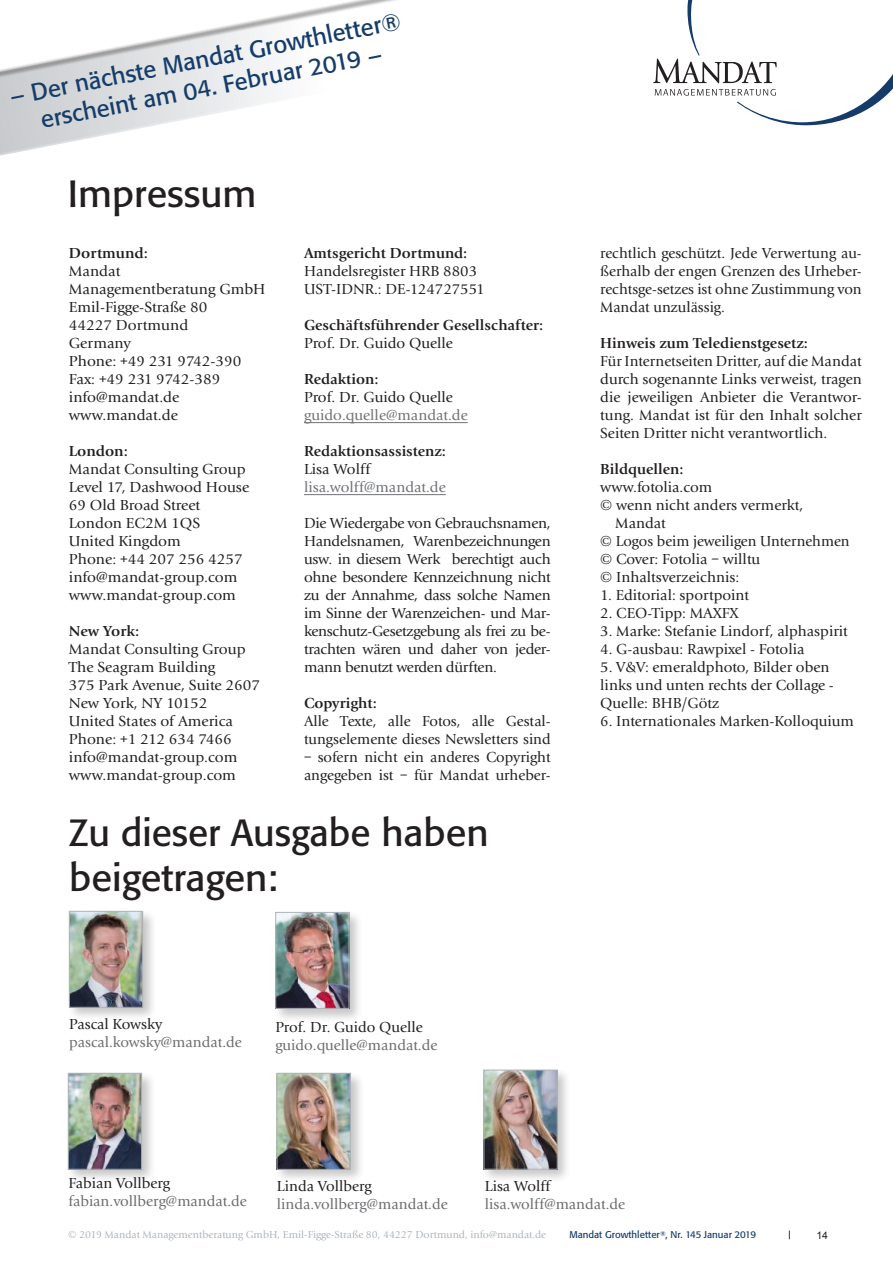
<style>
.page{position:relative;width:893px;height:1263px;background:#fff}
.page>*{position:absolute;margin:0;border:0;box-sizing:border-box;transform-origin:0 0}
.t1{font:37.5px/45px "Formata BQ";color:#231f20}
.t2{font:24px/28.8px "Formata BQ";color:#163d6a;text-align:center}
.t3{font:15px/18px "Giovanni EF";color:#231f20}
.t4{font:700 15px "Giovanni EF";color:#231f20}
.t5{font:15px "Giovanni EF";color:#6c6d70}
.t6{font:15px "Giovanni EF";color:#717275}
.t7{font:13.5px "Arial";color:#231f20}
.t8{font:10.5px "Giovanni EF";color:#aeb5bb}
.t9{font:10.5px "Arial";color:#231f20}
.t10{font:9.75px "Formata BQ";color:#163d6a}
.t11{font:6.75px "Formata BQ";color:#163d6a}
</style>
<div class="page">
<svg style="left:685px;top:0;width:208px;height:125px"></svg>
<hr style="left:304px;top:422px;width:164px;height:1px;background:#717275">
<hr style="left:304px;top:494px;width:142px;height:1px;background:#717275">
<div style="left:274px;top:1071px;width:91px;height:113px;background:#231f20;opacity:.25"></div>
<img style="left:279px;top:1075px;width:70px;height:92px">
<div style="left:277px;top:1073px;width:74px;height:96px;border:1px solid #b0b3b8"></div>
<div style="left:67px;top:909px;width:90px;height:113px;background:#231f20;opacity:.25"></div>
<img style="left:71px;top:913px;width:70px;height:92px">
<div style="left:69px;top:911px;width:74px;height:96px;border:1px solid #b0b3b8"></div>
<div style="left:66px;top:1071px;width:90px;height:113px;background:#231f20;opacity:.25"></div>
<img style="left:70px;top:1075px;width:70px;height:92px">
<div style="left:68px;top:1073px;width:74px;height:96px;border:1px solid #b0b3b8"></div>
<div style="left:273px;top:910px;width:90px;height:113px;background:#231f20;opacity:.25"></div>
<img style="left:277px;top:914px;width:70px;height:92px">
<div style="left:275px;top:912px;width:74px;height:96px;border:1px solid #b0b3b8"></div>
<svg style="left:0;top:0;width:684px;height:156px"></svg>
<div style="left:481px;top:1067px;width:91px;height:117px;background:#231f20;opacity:.25"></div>
<img style="left:486px;top:1072px;width:69px;height:95px">
<div style="left:484px;top:1070px;width:73px;height:99px;border:1px solid #b0b3b8"></div>
<h2 class="t2" style="left:8px;top:82px;width:399px;rotate:-11deg">– Der nächste Mandat Growthletter® erscheint am 04. Februar 2019 –</h2>
<h1 class="t1" style="left:68px;top:171px;width:190px">Impressum</h1>
<p class="t4" style="left:69px;top:244px;width:81px">Dortmund:</p>
<p class="t3" style="left:69px;top:262px;width:198px">Mandat<br>Managementberatung GmbH<br>Emil-Figge-Straße 80<br>44227 Dortmund<br>Germany<br>Phone: +49 231 9742-390<br>Fax: +49 231 9742-389 info@mandat.de www.mandat.de</p>
<p class="t4" style="left:69px;top:442px;width:61px">London:</p>
<p class="t3" style="left:69px;top:460px;width:182px">Mandat Consulting Group<br>Level 17, Dashwood House<br>69 Old Broad Street<br>London EC2M 1QS<br>United Kingdom<br>Phone: +44 207 256 4257 info@mandat-group.com www.mandat-group.com</p>
<p class="t4" style="left:69px;top:622px;width:72px">New York:</p>
<p class="t3" style="left:69px;top:640px;width:193px">Mandat Consulting Group<br>The Seagram Building<br>375 Park Avenue, Suite 2607<br>New York, NY 10152<br>United States of America<br>Phone: +1 212 634 7466 info@mandat-group.com www.mandat-group.com</p>
<h1 class="t1" style="left:69px;top:810px;width:421px">Zu dieser Ausgabe haben beigetragen:</h1>
<p class="t4" style="left:304px;top:244px;width:165px">Amtsgericht Dortmund:</p>
<p class="t3" style="left:304px;top:262px;width:182px">Handelsregister HRB 8803<br>UST-IDNR.: DE-124727551</p>
<p class="t4" style="left:304px;top:316px;width:241px">Geschäftsführender Gesellschafter:</p>
<p class="t3" style="left:304px;top:334px;width:150px">Prof. Dr. Guido Quelle</p>
<p class="t4" style="left:304px;top:370px;width:76px">Redaktion:</p>
<p class="t3" style="left:304px;top:388px;width:150px">Prof. Dr. Guido Quelle</p>
<p class="t6" style="left:304px;top:406px;width:165px">guido.quelle@mandat.de</p>
<p class="t4" style="left:304px;top:442px;width:143px">Redaktionsassistenz:</p>
<p class="t3" style="left:304px;top:460px;width:68px">Lisa Wolff</p>
<p class="t6" style="left:304px;top:478px;width:143px">lisa.wolff@mandat.de</p>
<p class="t3" style="left:304px;top:514px;width:248px;text-align:justify">Die Wiedergabe von Gebrauchsnamen, Handelsnamen, Warenbezeichnungen usw. in diesem Werk berechtigt auch ohne besondere Kennzeichnung nicht zu der Annahme, dass solche Namen im Sinne der Warenzeichen- und Mar&shy;kenschutz-Gesetzgebung als frei zu be&shy;trachten wären und daher von jeder&shy;mann benutzt werden dürften.</p>
<p class="t4" style="left:304px;top:694px;width:74px">Copyright:</p>
<p class="t3" style="left:304px;top:712px;width:248px">Alle Texte, alle Fotos, alle Gestal&shy;tungselemente dieses Newsletters sind</p>
<p class="t3" style="left:304px;top:748px;width:248px">– sofern nicht ein anderes Copyright angegeben ist – für Mandat urheber-</p>
<p class="t3" style="left:69px;top:1015px;width:95px">Pascal Kowsky</p>
<p class="t5" style="left:69px;top:1033px;width:174px">pascal.kowsky@mandat.de</p>
<p class="t3" style="left:275px;top:1018px;width:149px">Prof. Dr. Guido Quelle</p>
<p class="t5" style="left:275px;top:1036px;width:164px">guido.quelle@mandat.de</p>
<p class="t3" style="left:600px;top:244px;width:263px;text-align:justify">rechtlich geschützt. Jede Verwertung au&shy;ßerhalb der engen Grenzen des Urheber&shy;rechtsge-setzes ist ohne Zustimmung von Mandat unzulässig.</p>
<p class="t4" style="left:600px;top:334px;width:209px">Hinweis zum Teledienstgesetz:</p>
<p class="t3" style="left:600px;top:352px;width:263px;text-align:justify">Für Internetseiten Dritter, auf die Mandat durch sogenannte Links verweist, tragen die jeweiligen Anbieter die Verantwor&shy;tung. Mandat ist für den Inhalt solcher Seiten Dritter nicht verantwortlich.</p>
<p class="t4" style="left:600px;top:460px;width:85px">Bildquellen:</p>
<p class="t3" style="left:600px;top:478px;width:113px">www.fotolia.com</p>
<p class="t3" style="left:600px;top:496px;width:204px">© wenn nicht anders vermerkt,</p>
<p class="t3" style="left:615px;top:514px;width:52px">Mandat</p>
<p class="t3" style="left:600px;top:532px;width:251px">© Logos beim jeweiligen Unternehmen</p>
<p class="t3" style="left:600px;top:550px;width:162px">© Cover: Fotolia – willtu</p>
<p class="t3" style="left:600px;top:568px;width:140px">© Inhaltsverzeichnis:</p>
<p class="t3" style="left:600px;top:586px;width:150px">1. Editorial: sportpoint</p>
<p class="t3" style="left:600px;top:604px;width:140px">2. CEO-Tipp: MAXFX</p>
<p class="t3" style="left:600px;top:622px;width:249px">3. Marke: Stefanie Lindorf, alphaspirit</p>
<p class="t3" style="left:600px;top:640px;width:206px">4. G-ausbau: Rawpixel - Fotolia</p>
<p class="t3" style="left:600px;top:658px;width:235px">5. V&amp;V: emeraldphoto, Bilder oben links und unten rechts der Collage -<br>Quelle: BHB/Götz</p>
<p class="t3" style="left:600px;top:712px;width:255px">6. Internationales Marken-Kolloquium</p>
<p class="t3" style="left:68px;top:1174px;width:103px">Fabian Vollberg</p>
<p class="t5" style="left:68px;top:1192px;width:180px">fabian.vollberg@mandat.de</p>
<p class="t3" style="left:277px;top:1177px;width:96px">Linda Vollberg</p>
<p class="t5" style="left:277px;top:1195px;width:172px">linda.vollberg@mandat.de</p>
<p class="t3" style="left:485px;top:1177px;width:67px">Lisa Wolff</p>
<p class="t5" style="left:485px;top:1195px;width:142px">lisa.wolff@mandat.de</p>
<p class="t8" style="left:68px;top:1228px;width:480px">© 2019 Mandat Managementberatung GmbH, Emil-Figge-Straße 80, 44227 Dortmund, info@mandat.de</p>
<p class="t10" style="left:569px;top:1229px;width:188px">Mandat Growthletter , Nr. 145 Januar 2019</p>
<p class="t7" style="left:788px;top:1225px;width:5px">׀</p>
<p class="t9" style="left:816px;top:1228px;width:13px">14</p>
<p class="t11" style="left:660px;top:1229px;width:7px">R</p>
</div>
